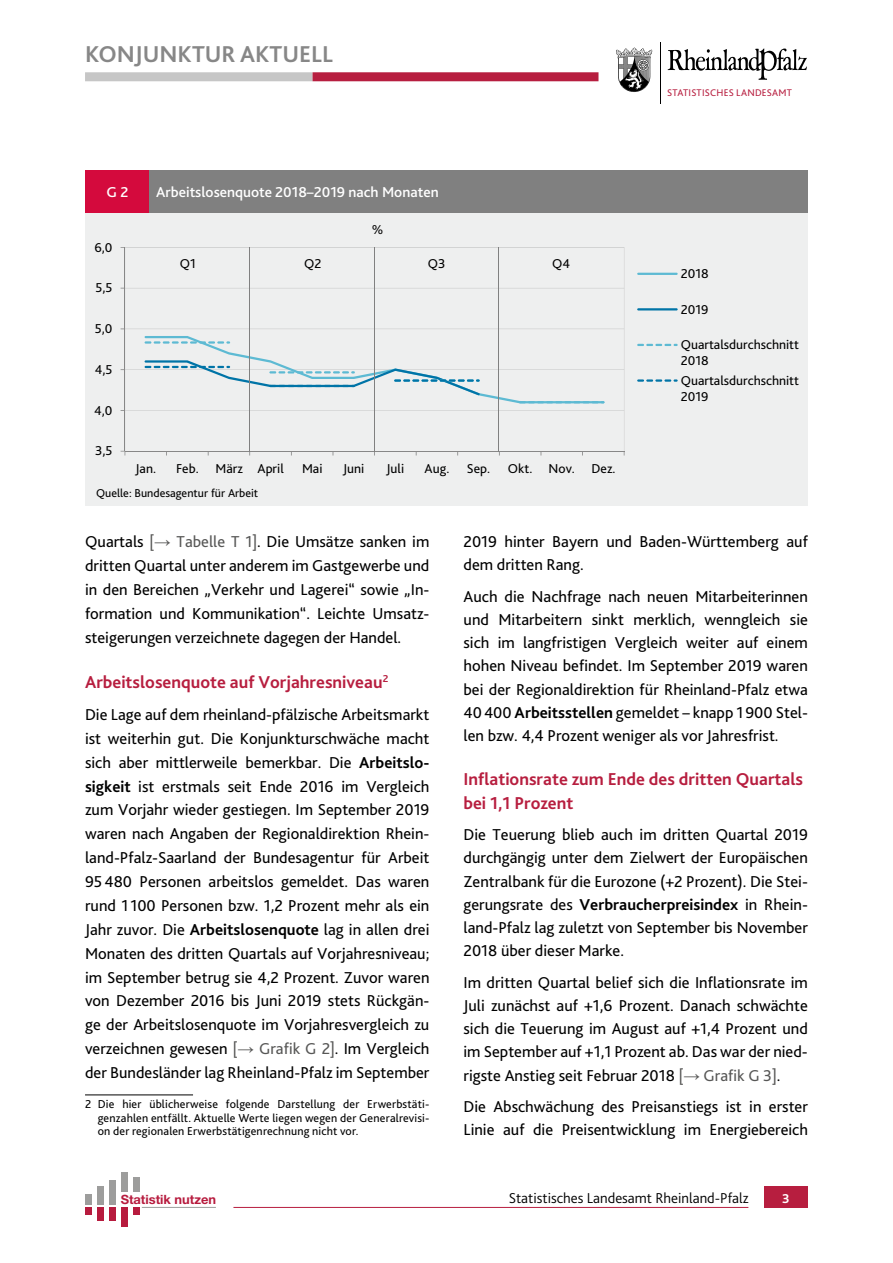
<style>
.page{position:relative;width:893px;height:1263px;background:#fff}
.page>*{position:absolute;margin:0;border:0;box-sizing:border-box;transform-origin:0 0}
.t1{font:700 24px "Bliss 2";color:#878787}
.t2{font:700 18px/23.1px "Bliss 2";color:#b71e3f}
.t3{font:16.5px/23.9px "Bliss 2";color:#000;text-align:justify}
.t4{font:500 15px "Bliss 2";color:#fff}
.t5{font:300 15px "Bliss 2";color:#000}
.t6{font:13.5px/16px "Bliss 2";color:#000}
.t7{font:700 13.5px "Bliss 2";color:#fff}
.t8{font:700 12.75px "Helvetica Neue LT";color:#b71b3e}
.t9{font:12px/13.5px "Bliss 2";letter-spacing:.005em;color:#000;text-align:justify}
.t10{font:10.2px "Bliss 2";letter-spacing:.02em;color:#b71e3f}
.s1{color:#575756}
.s2{font-family:"Arial";color:#575756}
.s3{font-weight:700}
</style>
<div class="page">
<div style="left:85px;top:1206px;width:7px;height:9px;background:#b71b3e"></div>
<div style="left:97px;top:1206px;width:7px;height:15px;background:#b71b3e"></div>
<div style="left:109px;top:1206px;width:7px;height:15px;background:#b71b3e"></div>
<div style="left:121px;top:1206px;width:7px;height:21px;background:#b71b3e"></div>
<div style="left:133px;top:1206px;width:7px;height:9px;background:#b71b3e"></div>
<div style="left:85px;top:1194px;width:7px;height:11px;background:#9d9d9c"></div>
<div style="left:97px;top:1186px;width:7px;height:19px;background:#9d9d9c"></div>
<div style="left:133px;top:1178px;width:7px;height:27px;background:#9d9d9c"></div>
<div style="left:121px;top:1172px;width:7px;height:33px;background:#9d9d9c"></div>
<div style="left:109px;top:1180px;width:7px;height:25px;background:#9d9d9c"></div>
<hr style="left:85px;top:1205px;width:141px;height:2px;background:#fff">
<div style="left:118px;top:1193px;width:99px;height:14px;background:#fff"></div>
<hr style="left:142px;top:1207px;width:73px;height:1px;background:#9d9d9c">
<hr style="left:233px;top:1207px;width:515px;height:1px;background:#b71e3f">
<div style="left:764px;top:1186px;width:44px;height:22px;background:#b71e3f"></div>
<hr style="left:85px;top:1094px;width:108px;height:1px;background:#000">
<div style="left:85px;top:170px;width:723px;height:336px;background:#eeefef"></div>
<svg style="left:126px;top:247px;width:498px;height:204px"></svg>
<hr style="left:125px;top:247px;width:1px;height:204px;background:#878787">
<hr style="left:125px;top:451px;width:499px;height:1px;background:#878787">
<svg style="left:145px;top:336px;width:459px;height:67px"></svg>
<hr style="left:637px;top:273px;width:41px;height:2px;background:#5dbad3">
<hr style="left:637px;top:308px;width:41px;height:2px;background:#0074a7">
<svg style="left:637px;top:344px;width:41px;height:2px"></svg>
<svg style="left:637px;top:379px;width:41px;height:3px"></svg>
<hr style="left:249px;top:247px;width:1px;height:204px;background:#808080">
<hr style="left:499px;top:247px;width:1px;height:204px;background:#808080">
<div style="left:85px;top:170px;width:65px;height:43px;background:#d40a3d"></div>
<div style="left:150px;top:170px;width:658px;height:43px;background:#808080"></div>
<hr style="left:374px;top:247px;width:1px;height:204px;background:#808080">
<div style="left:85px;top:72px;width:228px;height:9px;background:#c6c6c6"></div>
<div style="left:313px;top:72px;width:285px;height:9px;background:#b71e3f"></div>
<svg style="left:668px;top:48px;width:139px;height:32px"></svg>
<svg style="left:616px;top:47px;width:36px;height:45px"></svg>
<hr style="left:660px;top:42px;width:1px;height:62px;background:#000">
<h1 class="t1" style="left:85px;top:39px;width:249px">KONJUNKTUR AKTUELL</h1>
<p class="t4" style="left:106px;top:182px;width:23px">G2</p>
<p class="t4" style="left:156px;top:182px;width:284px">Arbeitslosenquote 2018–2019 nach Monaten</p>
<p class="t6" style="left:372px;top:221px;width:13px">%</p>
<p class="t6" style="left:94px;top:239px;width:20px">6,0</p>
<p class="t6" style="left:95px;top:279px;width:19px">5,5</p>
<p class="t6" style="left:95px;top:320px;width:19px">5,0</p>
<p class="t6" style="left:95px;top:361px;width:19px">4,5</p>
<p class="t6" style="left:94px;top:402px;width:20px">4,0</p>
<p class="t6" style="left:95px;top:442px;width:19px">3,5</p>
<p class="t6" style="left:180px;top:255px;width:18px">Q1</p>
<p class="t6" style="left:304px;top:255px;width:19px">Q2</p>
<p class="t6" style="left:428px;top:255px;width:19px">Q3</p>
<p class="t6" style="left:552px;top:255px;width:19px">Q4</p>
<p class="t6" style="left:135px;top:460px;width:22px">Jan.</p>
<p class="t6" style="left:176px;top:460px;width:109px">Feb. März April</p>
<p class="t6" style="left:302px;top:460px;width:22px">Mai</p>
<p class="t6" style="left:343px;top:460px;width:23px">Juni</p>
<p class="t6" style="left:386px;top:460px;width:19px">Juli</p>
<p class="t6" style="left:425px;top:460px;width:26px">Aug.</p>
<p class="t6" style="left:467px;top:460px;width:25px">Sep.</p>
<p class="t6" style="left:508px;top:460px;width:109px">Okt. Nov. Dez.</p>
<p class="t9" style="left:96px;top:485px;width:164px">Quelle: Bundesagentur für Arbeit</p>
<p class="t10" style="left:667px;top:86px;width:126px">STATISTISCHES LANDESAMT</p>
<p class="t6" style="left:681px;top:265px;width:29px">2018</p>
<p class="t6" style="left:681px;top:301px;width:29px">2019</p>
<p class="t6" style="left:681px;top:336px;width:120px">Quartalsdurchschnitt<br>2018</p>
<p class="t6" style="left:681px;top:372px;width:120px">Quartalsdurchschnitt<br>2019</p>
<p class="t3" style="left:85px;top:529px;width:346px">Quartals <span class="s1">[</span><span class="s2">→</span> <span class="s1">Tabelle T 1]</span>. Die Umsätze sanken im dritten Quartal unter anderem im Gastgewerbe und in den Bereichen „Verkehr und Lagerei“ sowie „In&shy;formation und Kommunikation“. Leichte Umsatz&shy;steigerungen verzeichnete dagegen der Handel.</p>
<p class="t2" style="left:85px;top:670px;width:305px">Arbeitslosenquote auf Vorjahresniveau<sup>2</sup></p>
<p class="t3" style="left:85px;top:702px;width:346px">Die Lage auf dem rheinland-pfälzische Arbeitsmarkt ist weiterhin gut. Die Konjunkturschwäche macht sich aber mittlerweile bemerkbar. Die <span class="s3">Arbeitslo&shy;sigkeit</span> ist erstmals seit Ende 2016 im Vergleich zum Vorjahr wieder gestiegen. Im September 2019 waren nach Angaben der Regionaldirektion Rhein&shy;land-Pfalz-Saarland der Bundesagentur für Arbeit 95480 Personen arbeitslos gemeldet. Das waren rund 1 100 Personen bzw. 1,2 Prozent mehr als ein Jahr zuvor. Die <span class="s3">Arbeitslosenquote</span> lag in allen drei Monaten des dritten Quartals auf Vorjahresniveau; im September betrug sie 4,2 Prozent. Zuvor waren von Dezember 2016 bis Juni 2019 stets Rückgän&shy;ge der Arbeitslosenquote im Vorjahresvergleich zu verzeichnen gewesen <span class="s1">[</span><span class="s2">→</span> <span class="s1">Grafik G 2]</span>. Im Vergleich der Bundesländer lag Rheinland-Pfalz im September</p>
<p class="t9" style="left:98px;top:1097px;width:333px;text-indent:-13px">2 Die hier üblicherweise folgende Darstellung der Erwerbstäti&shy;genzahlen entfällt. Aktuelle Werte liegen wegen der Generalrevisi&shy;on der regionalen Erwerbstätigenrechnung nicht vor.</p>
<p class="t3" style="left:463px;top:530px;width:346px;line-height:23.1px">2019 hinter Bayern und Baden-Württemberg auf dem dritten Rang.</p>
<p class="t3" style="left:463px;top:584px;width:346px;line-height:23.1px">Auch die Nachfrage nach neuen Mitarbeiterinnen und Mitarbeitern sinkt merklich, wenngleich sie sich im langfristigen Vergleich weiter auf einem hohen Niveau befindet. Im September 2019 waren bei der Regionaldirektion für Rheinland-Pfalz etwa 40400 <span class="s3">Arbeitsstellen</span> gemeldet – knapp 1900 Stel&shy;len bzw. 4,4 Prozent weniger als vor Jahresfrist.</p>
<p class="t2" style="left:463px;top:767px;width:341px">Inflationsrate zum Ende des dritten Quartals bei 1,1 Prozent</p>
<p class="t3" style="left:463px;top:823px;width:346px;line-height:23.1px">Die Teuerung blieb auch im dritten Quartal 2019 durchgängig unter dem Zielwert der Europäischen Zentralbank für die Eurozone (+2 Prozent). Die Stei&shy;gerungsrate des <span class="s3">Verbraucherpreisindex</span> in Rhein&shy;land-Pfalz lag zuletzt von September bis November 2018 über dieser Marke.</p>
<p class="t3" style="left:463px;top:970px;width:346px;line-height:23.1px">Im dritten Quartal belief sich die Inflationsrate im Juli zunächst auf +1,6 Prozent. Danach schwächte sich die Teuerung im August auf +1,4 Prozent und im September auf +1,1 Prozent ab. Das war der nied&shy;rigste Anstieg seit Februar 2018 <span class="s1">[</span><span class="s2">→</span> <span class="s1">Grafik G 3]</span>.</p>
<p class="t3" style="left:463px;top:1095px;width:346px;line-height:23.1px">Die Abschwächung des Preisanstiegs ist in erster<br>Linie auf die Preisentwicklung im Energiebereich</p>
<p class="t8" style="left:121px;top:1192px;width:97px">Statistik nutzen</p>
<p class="t5" style="left:509px;top:1188px;width:241px">Statistisches Landesamt Rheinland-Pfalz</p>
<p class="t7" style="left:782px;top:1190px;width:9px">3</p>
</div>
